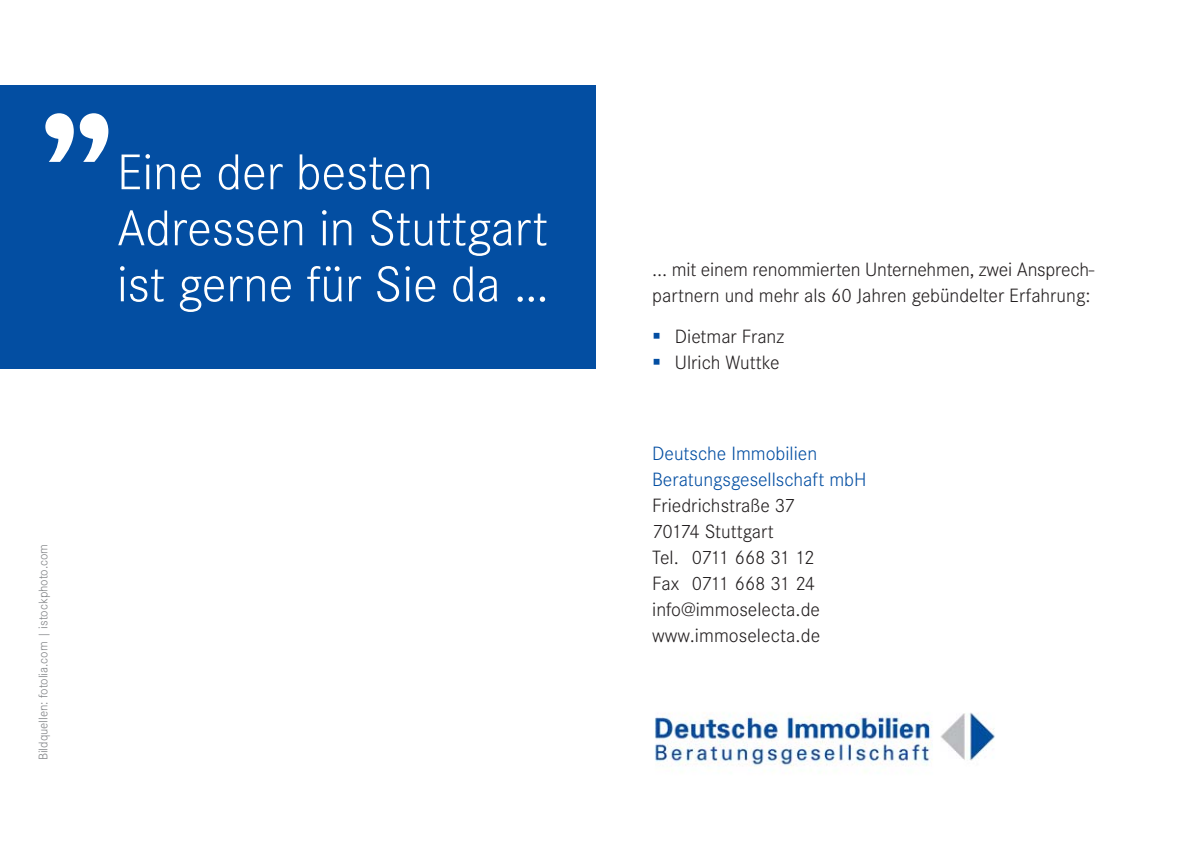
<style>
.page{position:relative;width:1191px;height:851px;background:#fff}
.page>*{position:absolute;margin:0;border:0;box-sizing:border-box;transform-origin:0 0}
.t1{font:300 52px/56px "Corporate S";color:#fff}
.t2{font:300 20px/26px "Corporate S";color:#231f20}
.t3{font:300 20px/26px "Corporate S";color:#034ea2}
.t4{font:300 13px "Corporate S";color:#808285}
.s1{color:#034ea2}
</style>
<div class="page">
<div style="left:0;top:85px;width:595px;height:284px;background:#034ea2"></div>
<svg style="left:45px;top:113px;width:63px;height:49px"></svg>
<img style="left:655px;top:712px;width:340px;height:60px">
<h1 class="t1" style="left:117px;top:149px;width:433px">Eine der besten<br>Adressen in Stuttgart ist gerne für Sie da …</h1>
<p class="t4" style="left:39px;top:760px;width:218px;rotate:-90deg">Bildquellen: fotolia.com | istockphoto.com</p>
<p class="t2" style="left:652px;top:258px;width:444px">... mit einem renommierten Unternehmen, zwei Ansprech - partnern und mehr als 60 Jahren gebündelter Erfahrung:</p>
<p class="t2" style="left:652px;top:325px;width:133px"><span class="s1">▪</span> Dietmar Franz</p>
<p class="t2" style="left:652px;top:351px;width:129px"><span class="s1">▪</span> Ulrich Wuttke</p>
<p class="t3" style="left:652px;top:442px;width:216px">Deutsche Immobilien<br>Beratungsgesellschaft mbH</p>
<p class="t2" style="left:652px;top:494px;width:169px">Friedrichstraße 37<br>70174 Stuttgart<br>Tel. 0711 668 31 12<br>Fax 0711 668 31 24 info@immoselecta.de www.immoselecta.de</p>
</div>
